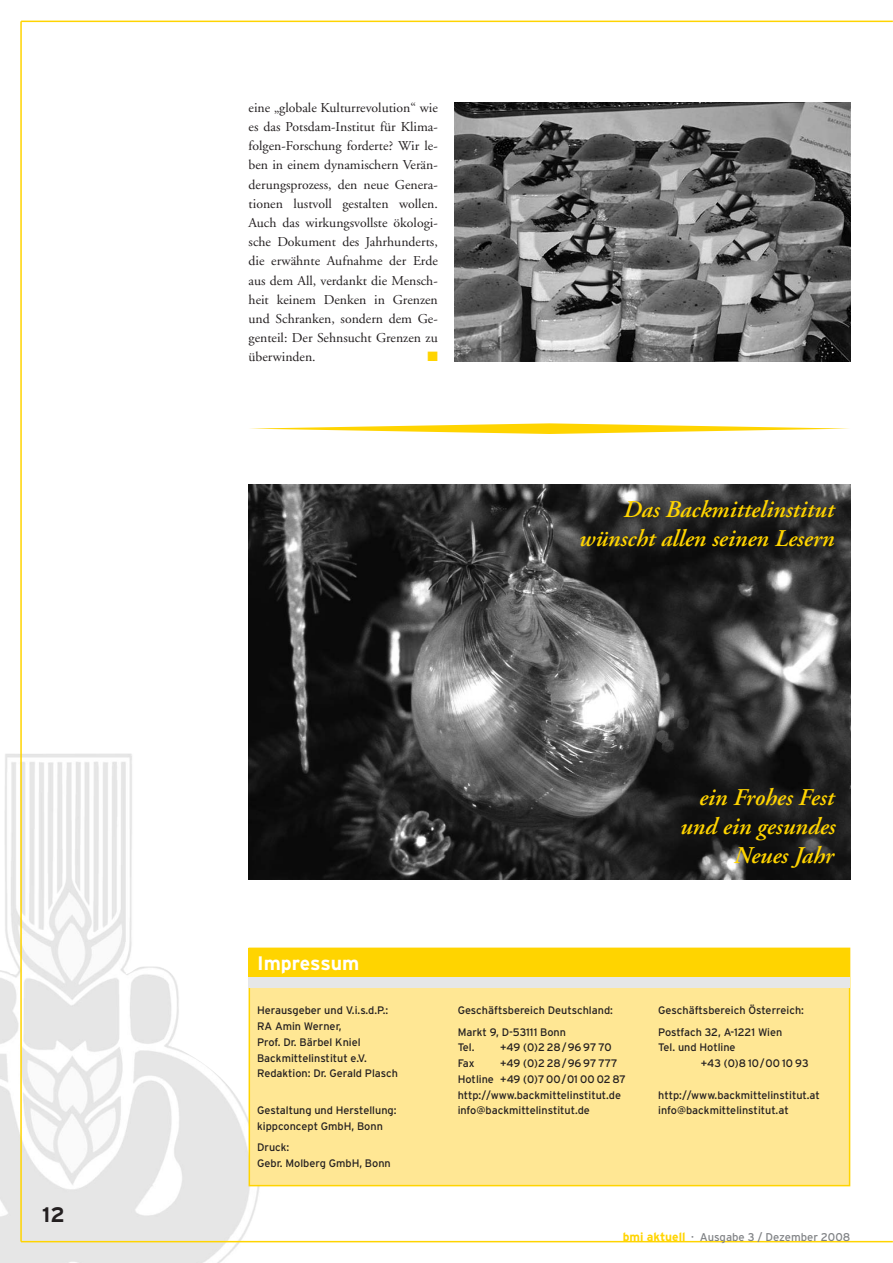
<style>
.page{position:relative;width:893px;height:1263px;background:#fff}
.page>*{position:absolute;margin:0;border:0;box-sizing:border-box;transform-origin:0 0}
.t1{font:italic 600 24px/28.8px "Adobe Garamond";color:#ffd400;text-align:right}
.t2{font:700 21px "Interstate";color:#231f20}
.t3{font:700 19.5px "Interstate";color:#fff}
.t4{font:13.5px/19.2px "Adobe Garamond";color:#231f20;text-align:justify}
.t5{font:13.5px "Zapf Dingbats ITC";color:#ffd400}
.t6{font:11.25px "Interstate";color:#808285}
.t7{font:10.8px/15.8px "Interstate";color:#231f20}
.s1{font-weight:700;font-size:12px;color:#ffd400}
</style>
<div class="page">
<img style="left:0;top:754px;width:261px;height:509px">
<hr style="left:20px;top:21px;width:2px;height:1221px;background:#ffd400">
<hr style="left:21px;top:1241px;width:871px;height:1px;background:#ffd400">
<hr style="left:21px;top:21px;width:871px;height:1px;background:#ffd400">
<div style="left:249px;top:948px;width:600px;height:238px;background:#ffe794"></div>
<div style="left:249px;top:948px;width:601px;height:238px;border:2px solid #ffd400"></div>
<div style="left:249px;top:948px;width:601px;height:29px;background:#ffd400"></div>
<div style="left:249px;top:977px;width:601px;height:11px;background:#e6e7e8"></div>
<img style="left:455px;top:102px;width:395px;height:259px">
<img style="left:249px;top:485px;width:601px;height:394px">
<svg style="left:250px;top:423px;width:599px;height:11px"></svg>
<h2 class="t2" style="left:42px;top:1207px;width:24px">12</h2>
<p class="t4" style="left:249px;top:99px;width:191px">eine „globale Kulturrevolution“ wie es das Potsdam-Institut für Klima&shy;folgen-Forschung forderte? Wir le&shy;ben in einem dynamischern Verän&shy;derungsprozess, den neue Genera&shy;tionen lustvoll gestalten wollen.<br>Auch das wirkungsvollste ökologi&shy;sche Dokument des Jahrhunderts, die erwähnte Aufnahme der Erde aus dem All, verdankt die Mensch&shy;heit keinem Denken in Grenzen und Schranken, sondern dem Ge&shy;genteil: Der Sehnsucht Grenzen zu überwinden.</p>
<p class="t5" style="left:427px;top:352px;width:12px">■</p>
<h1 class="t1" style="left:578px;top:497px;width:257px">Das Backmittelinstitut wünscht allen seinen Lesern</h1>
<h3 class="t3" style="left:257px;top:955px;width:104px">Impressum</h3>
<p class="t7" style="left:257px;top:1004px;width:142px">Herausgeber und V.i.s.d.P.:<br>RA Amin Werner,<br>Prof. Dr. Bärbel Kniel<br>Backmittelinstitut e.V.<br>Redaktion: Dr. Gerald Plasch</p>
<p class="t7" style="left:257px;top:1104px;width:141px">Gestaltung und Herstellung: kippconcept GmbH, Bonn</p>
<p class="t7" style="left:257px;top:1141px;width:135px">Druck:<br>Gebr. Molberg GmbH, Bonn</p>
<h1 class="t1" style="left:679px;top:785px;width:157px">ein Frohes Fest und ein gesundes<br>Neues Jahr</h1>
<p class="t7" style="left:458px;top:1001px;width:157px;line-height:21.3px">Geschäftsbereich Deutschland:<br>Markt 9, D-53111 Bonn</p>
<p class="t7" style="left:458px;top:1041px;width:18px">Tel.</p>
<p class="t7" style="left:500px;top:1041px;width:113px">+49 (0)2 28/96 97 70</p>
<p class="t7" style="left:458px;top:1056px;width:18px">Fax</p>
<p class="t7" style="left:458px;top:1056px;width:170px;text-indent:43px">+49 (0)2 28/96 97 777<br>Hotline +49 (0)7 00/01 00 02 87 http://www.backmittelinstitut.de info@backmittelinstitut.de</p>
<p class="t7" style="left:658px;top:1001px;width:147px;line-height:21.3px">Geschäftsbereich Österreich:<br>Postfach 32, A-1221 Wien</p>
<p class="t7" style="left:701px;top:1041px;width:109px;text-indent:-43px">Tel. und Hotline<br>+43 (0)8 10/00 10 93</p>
<p class="t7" style="left:658px;top:1088px;width:163px">http://www.backmittelinstitut.at info@backmittelinstitut.at</p>
<p class="t6" style="left:623px;top:1233px;width:229px"><span class="s1">bmi aktuell</span> · Ausgabe 3 / Dezember 2008</p>
</div>
